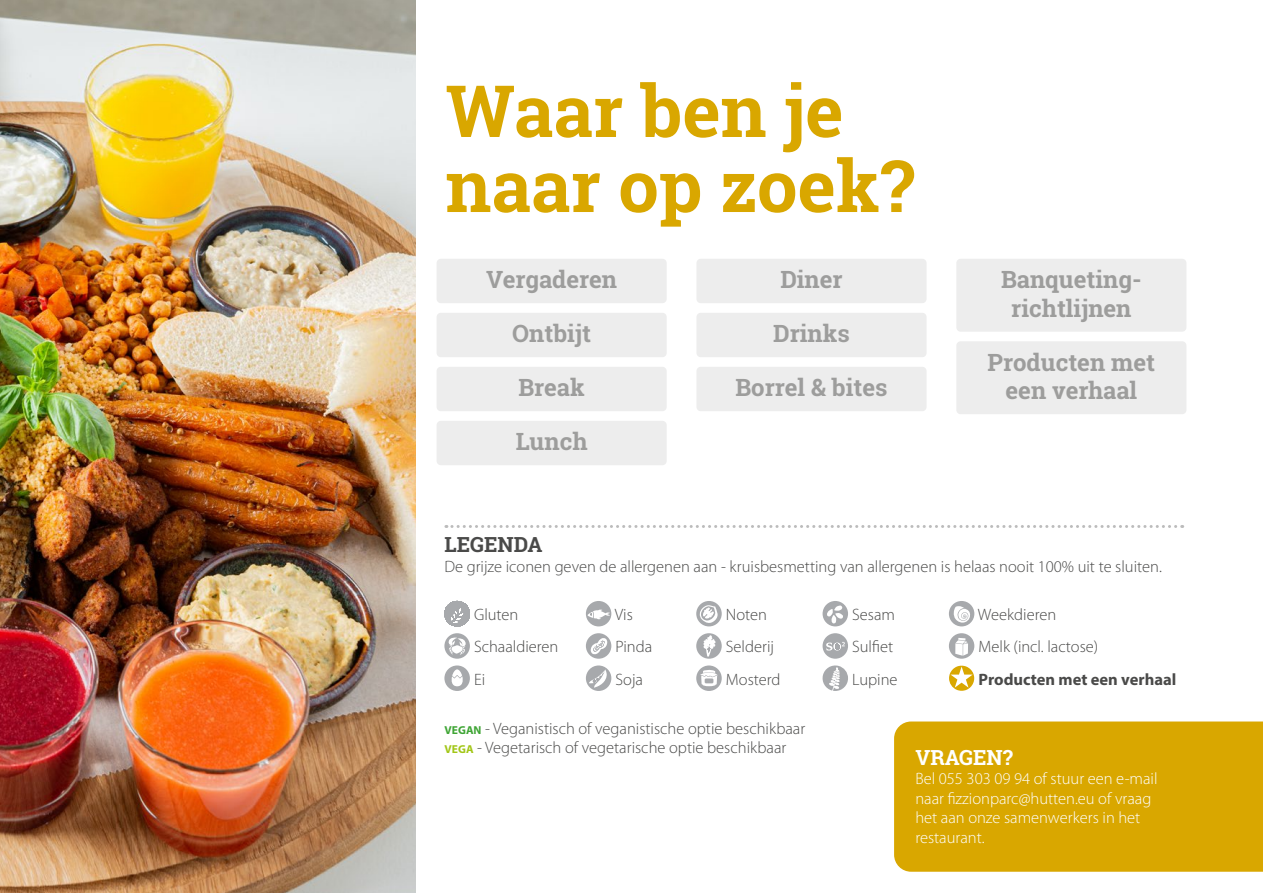
<style>
.page{position:relative;width:1263px;height:893px;background:#fff}
.page>*{position:absolute;margin:0;border:0;box-sizing:border-box;transform-origin:0 0}
.t1{font:700 72px/75px "Roboto Slab";color:#d9a700}
.t2{font:700 24px/28.5px "Roboto Slab";color:#9d9d9c;text-align:center}
.t3{font:700 21px "Roboto Slab";color:#4a4a49}
.t4{font:700 21px "Roboto Slab";color:#fff}
.t5{font:300 16.5px/32.2px "Myriad Pro";color:#4a4a49}
.t6{font:300 16.5px/19.5px "Myriad Pro";color:#fff}
.t7{font:700 16.5px "Myriad Pro";color:#4a4a49}
.s1{font-weight:700;font-size:11.55px;color:#3fa535}
.s2{font-weight:700;font-size:11.55px;color:#a2c617}
</style>
<div class="page">
<img style="left:0;top:0;width:415px;height:893px">
<div style="left:437px;top:259px;width:230px;height:44px;background:#ededed;border-radius:4px"></div>
<div style="left:437px;top:313px;width:230px;height:44px;background:#ededed;border-radius:4px"></div>
<div style="left:437px;top:367px;width:230px;height:44px;background:#ededed;border-radius:4px"></div>
<div style="left:437px;top:421px;width:230px;height:44px;background:#ededed;border-radius:4px"></div>
<div style="left:696px;top:259px;width:230px;height:44px;background:#ededed;border-radius:4px"></div>
<div style="left:696px;top:313px;width:230px;height:44px;background:#ededed;border-radius:4px"></div>
<div style="left:696px;top:367px;width:230px;height:44px;background:#ededed;border-radius:4px"></div>
<div style="left:956px;top:259px;width:230px;height:73px;background:#ededed;border-radius:4px"></div>
<div style="left:956px;top:341px;width:230px;height:73px;background:#ededed;border-radius:4px"></div>
<svg style="left:444px;top:601px;width:26px;height:26px"></svg>
<svg style="left:444px;top:633px;width:26px;height:26px"></svg>
<svg style="left:444px;top:665px;width:26px;height:26px"></svg>
<svg style="left:586px;top:601px;width:25px;height:25px"></svg>
<svg style="left:586px;top:633px;width:25px;height:26px"></svg>
<svg style="left:586px;top:665px;width:25px;height:26px"></svg>
<svg style="left:696px;top:601px;width:26px;height:25px"></svg>
<svg style="left:696px;top:633px;width:26px;height:26px"></svg>
<svg style="left:696px;top:665px;width:26px;height:26px"></svg>
<svg style="left:822px;top:601px;width:26px;height:25px"></svg>
<svg style="left:822px;top:633px;width:26px;height:58px"></svg>
<svg style="left:949px;top:601px;width:25px;height:25px"></svg>
<svg style="left:949px;top:633px;width:25px;height:26px"></svg>
<svg style="left:949px;top:665px;width:25px;height:26px"></svg>
<svg style="left:446px;top:525px;width:737px;height:3px"></svg>
<div style="left:894px;top:721px;width:369px;height:151px;background:#d9a700"></div>
<h1 class="t1" style="left:446px;top:73px;width:470px">Waar ben je naar op zoek?</h1>
<h2 class="t2" style="left:486px;top:265px;width:133px">Vergaderen</h2>
<h2 class="t2" style="left:512px;top:319px;width:80px">Ontbijt</h2>
<h2 class="t2" style="left:518px;top:373px;width:68px">Break</h2>
<h2 class="t2" style="left:516px;top:427px;width:73px">Lunch</h2>
<h2 class="t2" style="left:780px;top:265px;width:64px">Diner</h2>
<h2 class="t2" style="left:773px;top:319px;width:78px">Drinks</h2>
<h2 class="t2" style="left:735px;top:373px;width:154px">Borrel &amp; bites</h2>
<h2 class="t2" style="left:1001px;top:265px;width:142px">Banqueting&shy;richtlijnen</h2>
<h2 class="t2" style="left:988px;top:347px;width:169px">Producten met een verhaal</h2>
<p class="t3" style="left:444px;top:530px;width:100px">LEGENDA</p>
<p class="t5" style="left:444px;top:550px;width:719px">De grijze iconen geven de allergenen aan - kruisbesmetting van allergenen is helaas nooit 100% uit te sluiten.</p>
<p class="t5" style="left:474px;top:598px;width:86px">Gluten<br>Schaaldieren<br>Ei</p>
<p class="t5" style="left:615px;top:598px;width:39px">Vis<br>Pinda<br>Soja</p>
<p class="t5" style="left:726px;top:598px;width:56px">Noten<br>Selderij<br>Mosterd</p>
<p class="t5" style="left:852px;top:598px;width:47px">Sesam<br>Sulfiet<br>Lupine</p>
<p class="t5" style="left:978px;top:598px;width:122px">Weekdieren<br>Melk (incl. lactose)</p>
<p class="t7" style="left:978px;top:668px;width:199px">Producten met een verhaal</p>
<p class="t5" style="left:445px;top:718px;width:362px;line-height:19.5px"><span class="s1">VEGAN</span> - Veganistisch of veganistische optie beschikbaar<br><span class="s2">VEGA</span> - Vegetarisch of vegetarische optie beschikbaar</p>
<p class="t4" style="left:915px;top:743px;width:99px">VRAGEN?</p>
<p class="t6" style="left:915px;top:769px;width:244px">Bel 055 303 09 94 of stuur een e-mail naar fizzionparc@hutten.eu of vraag het aan onze samenwerkers in het restaurant.</p>
</div>
